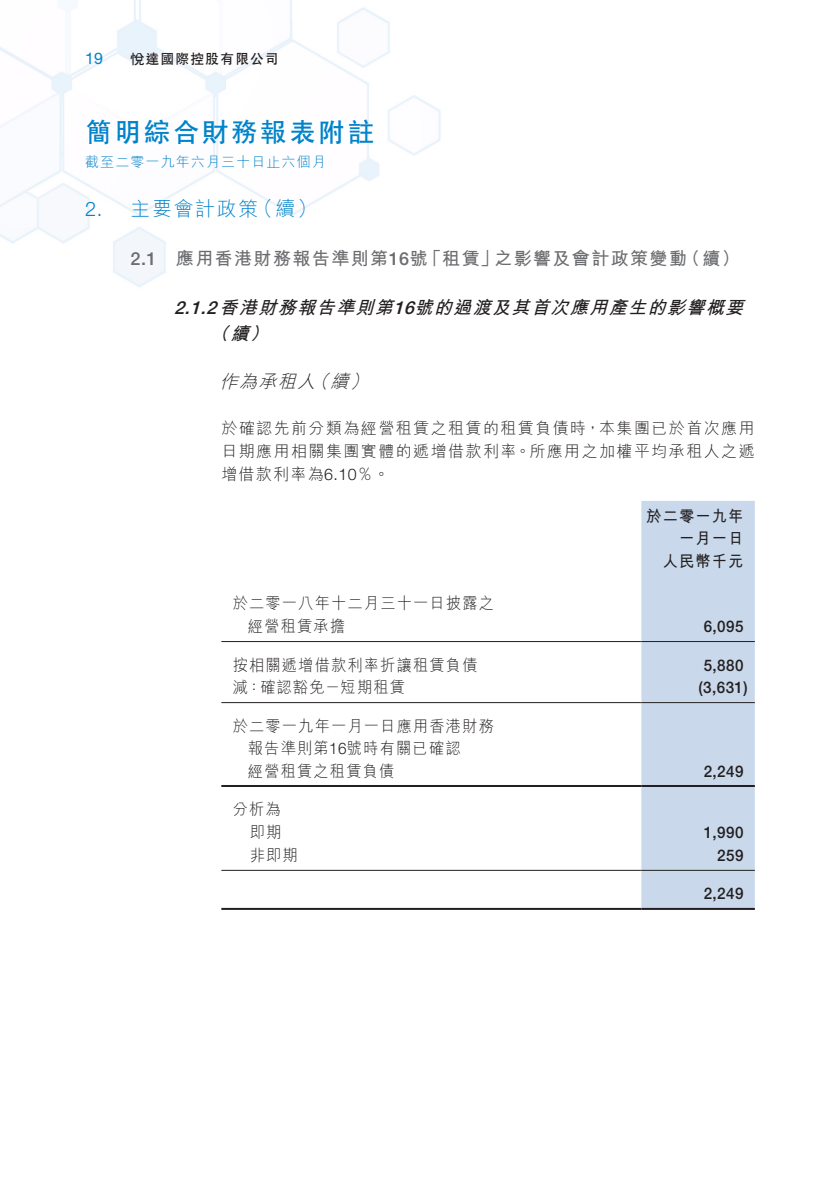
<style>
.page{position:relative;width:840px;height:1191px;background:#fff}
.page>*{position:absolute;margin:0;border:0;box-sizing:border-box;transform-origin:0 0}
.t1{font:700 27px "C Hei 2 HK";letter-spacing:.08em;color:#0083ca}
.t2{font:300 20px "M Hei HK";letter-spacing:.08em;color:#0083ca}
.t3{font:300 20px "Helvetica Neue LT Std";color:#0083ca}
.t4{font:italic 700 18px/26px "M Hei HK";color:#231f20}
.t5{font:700 18px "M Hei HK";letter-spacing:.08em;color:#6c6d70}
.t6{font:italic 300 18px "M Hei HK";color:#231f20}
.t7{font:500 18px "Helvetica Neue LT Std";color:#6c6d70}
.t8{font:italic 500 18px "Helvetica Neue LT Std";color:#231f20}
.t9{font:300 16px/22.8px "M Hei HK";letter-spacing:.08em;color:#231f20;scale:.95 1}
.t10{font:300 16px/22.8px "M Hei HK";letter-spacing:.08em;color:#231f20;text-align:justify}
.t11{font:500 16px "Helvetica Neue LT Std";letter-spacing:.03em;color:#231f20;scale:.95 1}
.t12{font:700 16px/22.8px "M Hei HK";letter-spacing:.08em;color:#231f20;text-align:right;scale:.95 1}
.t13{font:16px "Helvetica Neue LT Std";color:#0083ca}
.t14{font:300 14px "M Hei HK";letter-spacing:.08em;color:#0083ca}
.t15{font:700 14px "C Hei 2 HK";letter-spacing:.065em;color:#231f20}
.s1{font-family:"MS Gothic";font-weight:400}
.s2{font-family:"Helvetica Neue LT Std";font-weight:500}
.s3{font-family:"Helvetica Neue LT Std"}
</style>
<div class="page">
<img style="left:0;top:0;width:755px;height:910px">
<div style="left:641px;top:501px;width:113px;height:407px;background:#c9d9eb"></div>
<hr style="left:221px;top:641px;width:420px;height:1px;background:#231f20">
<hr style="left:641px;top:641px;width:113px;height:1px;background:#231f20">
<hr style="left:221px;top:702px;width:420px;height:1px;background:#231f20">
<hr style="left:641px;top:702px;width:113px;height:1px;background:#231f20">
<hr style="left:221px;top:785px;width:420px;height:2px;background:#231f20">
<hr style="left:641px;top:785px;width:113px;height:2px;background:#231f20">
<hr style="left:221px;top:870px;width:420px;height:1px;background:#231f20">
<hr style="left:641px;top:870px;width:113px;height:1px;background:#231f20">
<hr style="left:221px;top:908px;width:420px;height:2px;background:#231f20">
<hr style="left:641px;top:908px;width:113px;height:2px;background:#231f20">
<p class="t13" style="left:85px;top:49px;width:20px">19</p>
<p class="t15" style="left:130px;top:51px;width:150px"><span class="s1">悅</span>達國際控股有限公司</p>
<h1 class="t1" style="left:85px;top:118px;width:290px">簡明綜合財務報表附註</h1>
<p class="t14" style="left:85px;top:155px;width:242px">截至二零一九年六月三十日止六個月</p>
<p class="t3" style="left:85px;top:197px;width:19px">2.</p>
<p class="t2" style="left:130px;top:199px;width:129px">主要會計政策</p>
<p class="t2" style="left:253px;top:199px;width:66px">（續(</p>
<p class="t7" style="left:130px;top:248px;width:28px">2.1</p>
<p class="t5" style="left:494px;top:245px;width:194px">之影響及會計政策變動</p>
<p class="t5" style="left:176px;top:245px;width:253px">應用香港財務報告準則第<span class="s2">16</span>號</p>
<p class="t5" style="left:423px;top:245px;width:76px">「租賃」</p>
<p class="t5" style="left:681px;top:245px;width:59px">（續(</p>
<p class="t4" style="left:250px;top:292px;width:150px;text-indent:-76px"><span class="s2">2.1.2</span>香港財務報告準則第(</p>
<p class="t4" style="left:414px;top:292px;width:336px">號的過渡及其首次應用產生的影響概要</p>
<p class="t8" style="left:393px;top:297px;width:28px">16</p>
<p class="t4" style="left:210px;top:318px;width:26px">（</p>
<p class="t4" style="left:231px;top:318px;width:26px">續</p>
<p class="t6" style="left:310px;top:373px;width:45px">（續</p>
<p class="t6" style="left:350px;top:373px;width:24px">(</p>
<p class="t6" style="left:219px;top:373px;width:102px">作為承租人</p>
<p class="t10" style="left:221px;top:416px;width:534px">於確認先前分類為經營租賃之租賃的租賃負債時，本集團已於首次應用日期應用相關集團實體的遞增借款利率。所應用之加權平均承租人之遞增借款利率為<span class="s3">6.10</span>％。</p>
<p class="t12" style="left:646px;top:503px;width:104px">於二零一九年一月一日<br>人民幣千元</p>
<p class="t9" style="left:232px;top:592px;width:276px">於二零一八年十二月三十一日披露之</p>
<p class="t11" style="left:703px;top:617px;width:43px">6,095</p>
<p class="t9" style="left:248px;top:615px;width:104px">經營租賃承擔</p>
<p class="t9" style="left:232px;top:653px;width:259px">按相關遞增借款利率折讓租賃負債</p>
<p class="t11" style="left:703px;top:655px;width:43px">5,880</p>
<p class="t9" style="left:232px;top:676px;width:183px">減：確認豁免－短期租賃</p>
<p class="t9" style="left:248px;top:714px;width:260px;text-indent:-15px">於二零一九年一月一日應用香港財務報告準則第<span class="s3">16</span>號時有關已確認</p>
<p class="t11" style="left:698px;top:678px;width:53px">)3,631(</p>
<p class="t9" style="left:248px;top:759px;width:155px">經營租賃之租賃負債</p>
<p class="t9" style="left:232px;top:798px;width:52px">分析為</p>
<p class="t11" style="left:703px;top:762px;width:43px">2,249</p>
<p class="t9" style="left:249px;top:820px;width:35px">即期</p>
<p class="t11" style="left:703px;top:823px;width:43px">1,990</p>
<p class="t9" style="left:249px;top:843px;width:52px">非即期</p>
<p class="t11" style="left:716px;top:846px;width:29px">259</p>
<p class="t11" style="left:703px;top:884px;width:43px">2,249</p>
</div>
